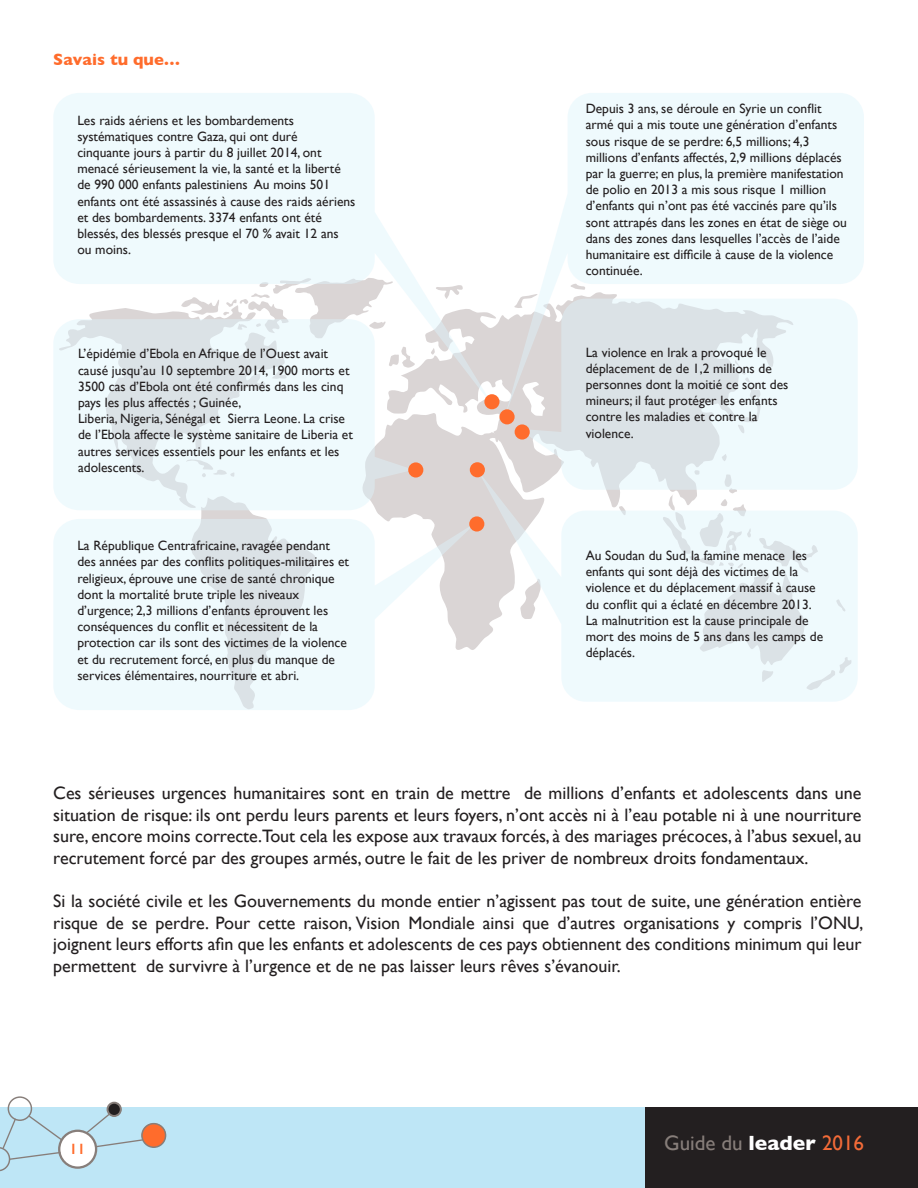
<style>
.page{position:relative;width:918px;height:1188px;background:#fff}
.page>*{position:absolute;margin:0;border:0;box-sizing:border-box;transform-origin:0 0}
.t1{font:21px "Gill Sans";color:#877e7a}
.t2{font:18px/21.6px "Gill Sans";color:#231f20;text-align:justify}
.t3{font:700 16.5px "Gill Sans";color:#ff6c2c}
.t4{font:600 15px "Gill Sans";color:#ff6c2c}
.t5{font:13.5px/16.2px "Gill Sans";color:#231f20}
.s1{font-weight:700;color:#fff}
.s2{color:#f36b38}
</style>
<div class="page">
<div style="left:0;top:1107px;width:645px;height:81px;background:#bee6f6"></div>
<div style="left:645px;top:1107px;width:273px;height:81px;background:#231f20"></div>
<svg style="left:0;top:1096px;width:166px;height:75px"></svg>
<svg style="left:201px;top:510px;width:66px;height:9px"></svg>
<svg style="left:376px;top:509px;width:101px;height:10px"></svg>
<svg style="left:414px;top:315px;width:104px;height:194px;fill:#dad5d5"></svg>
<svg style="left:505px;top:93px;width:359px;height:322px;fill:#effafd"></svg>
<svg style="left:53px;top:93px;width:443px;height:317px;fill:#effafd"></svg>
<svg style="left:53px;top:319px;width:361px;height:191px;fill:#effafd"></svg>
<svg style="left:53px;top:519px;width:424px;height:191px;fill:#effafd"></svg>
<svg style="left:518px;top:299px;width:340px;height:171px;fill:#dbe2e6"></svg>
<svg style="left:477px;top:470px;width:381px;height:232px;fill:#effafd"></svg>
<div style="left:408px;top:462px;width:15px;height:16px;background:#ff6c2c;border-radius:50%"></div>
<div style="left:484px;top:394px;width:15px;height:15px;background:#ff6c2c;border-radius:50%"></div>
<div style="left:500px;top:409px;width:15px;height:15px;background:#ff6c2c;border-radius:50%"></div>
<div style="left:515px;top:424px;width:15px;height:16px;background:#ff6c2c;border-radius:50%"></div>
<div style="left:470px;top:462px;width:15px;height:15px;background:#ff6c2c;border-radius:50%"></div>
<div style="left:469px;top:516px;width:15px;height:16px;background:#ff6c2c;border-radius:50%"></div>
<p class="t3" style="left:53px;top:47px;width:129px">Savais tu que…</p>
<p class="t5" style="left:77px;top:112px;width:280px">Les raids aériens et les bombardements systématiques contre Gaza, qui ont duré<br>cinquante jours à partir du 8 juillet 2014, ont menacé sérieusement la vie, la santé et la liberté de 990 000 enfants palestiniens Au moins 501 enfants ont été assassinés à cause des raids aériens et des bombardements. 3374 enfants ont été blessés, des blessés presque el 70 % avait 12 ans ou moins.</p>
<p class="t5" style="left:78px;top:346px;width:273px">L’épidémie d’Ebola en Afrique de l’Ouest avait causé jusqu’au 10 septembre 2014, 1900 morts et 3500 cas d’Ebola ont été confirmés dans les cinq pays les plus affectés ; Guinée,</p>
<p class="t5" style="left:78px;top:411px;width:276px">Liberia, Nigeria, Sénégal et Sierra Leone. La crise de l’Ebola affecte le système sanitaire de Liberia et autres services essentiels pour les enfants et les adolescents.</p>
<p class="t5" style="left:586px;top:101px;width:263px">Depuis 3 ans, se déroule en Syrie un conflit armé qui a mis toute une génération d’enfants sous risque de se perdre: 6,5 millions; 4,3 millions d’enfants affectés, 2,9 millions déplacés par la guerre; en plus, la première manifestation de polio en 2013 a mis sous risque 1 million d’enfants qui n’ont pas été vaccinés pare qu’ils sont attrapés dans les zones en état de siège ou dans des zones dans lesquelles l’accès de l’aide humanitaire est difficile à cause de la violence continuée.</p>
<p class="t5" style="left:586px;top:344px;width:204px">La violence en lrak a provoqué le déplacement de de 1,2 millions de personnes dont la moitié ce sont des mineurs; il faut protéger les enfants contre les maladies et contre la violence.</p>
<p class="t5" style="left:77px;top:538px;width:273px">La République Centrafricaine, ravagée pendant des années par des conflits politiques-militaires et religieux, éprouve une crise de santé chronique dont la mortalité brute triple les niveaux d’urgence; 2,3 millions d’enfants éprouvent les conséquences du conflit et nécessitent de la protection car ils sont des victimes de la violence et du recrutement forcé, en plus du manque de services élémentaires, nourriture et abri.</p>
<p class="t5" style="left:586px;top:548px;width:239px">Au Soudan du Sud, la famine menace les enfants qui sont déjà des victimes de la violence et du déplacement massif à cause du conflit qui a éclaté en décembre 2013.<br>La malnutrition est la cause principale de mort des moins de 5 ans dans les camps de déplacés.</p>
<p class="t2" style="left:53px;top:782px;width:810px">Ces sérieuses urgences humanitaires sont en train de mettre de millions d’enfants et adolescents dans une situation de risque: ils ont perdu leurs parents et leurs foyers, n’ont accès ni à l’eau potable ni à une nourriture sure, encore moins correcte.Tout cela les expose aux travaux forcés, à des mariages précoces, à l’abus sexuel, au recrutement forcé par des groupes armés, outre le fait de les priver de nombreux droits fondamentaux.</p>
<p class="t2" style="left:53px;top:890px;width:812px">Si la société civile et les Gouvernements du monde entier n’agissent pas tout de suite, une génération entière risque de se perdre. Pour cette raison, Vision Mondiale ainsi que d’autres organisations y compris l’ONU, joignent leurs efforts afin que les enfants et adolescents de ces pays obtiennent des conditions minimum qui leur permettent de survivre à l’urgence et de ne pas laisser leurs rêves s’évanouir.</p>
<p class="t4" style="left:70px;top:1140px;width:17px">11</p>
<h1 class="t1" style="left:664px;top:1131px;width:201px">Guide du <span class="s1">leader</span> <span class="s2">2016</span></h1>
</div>
